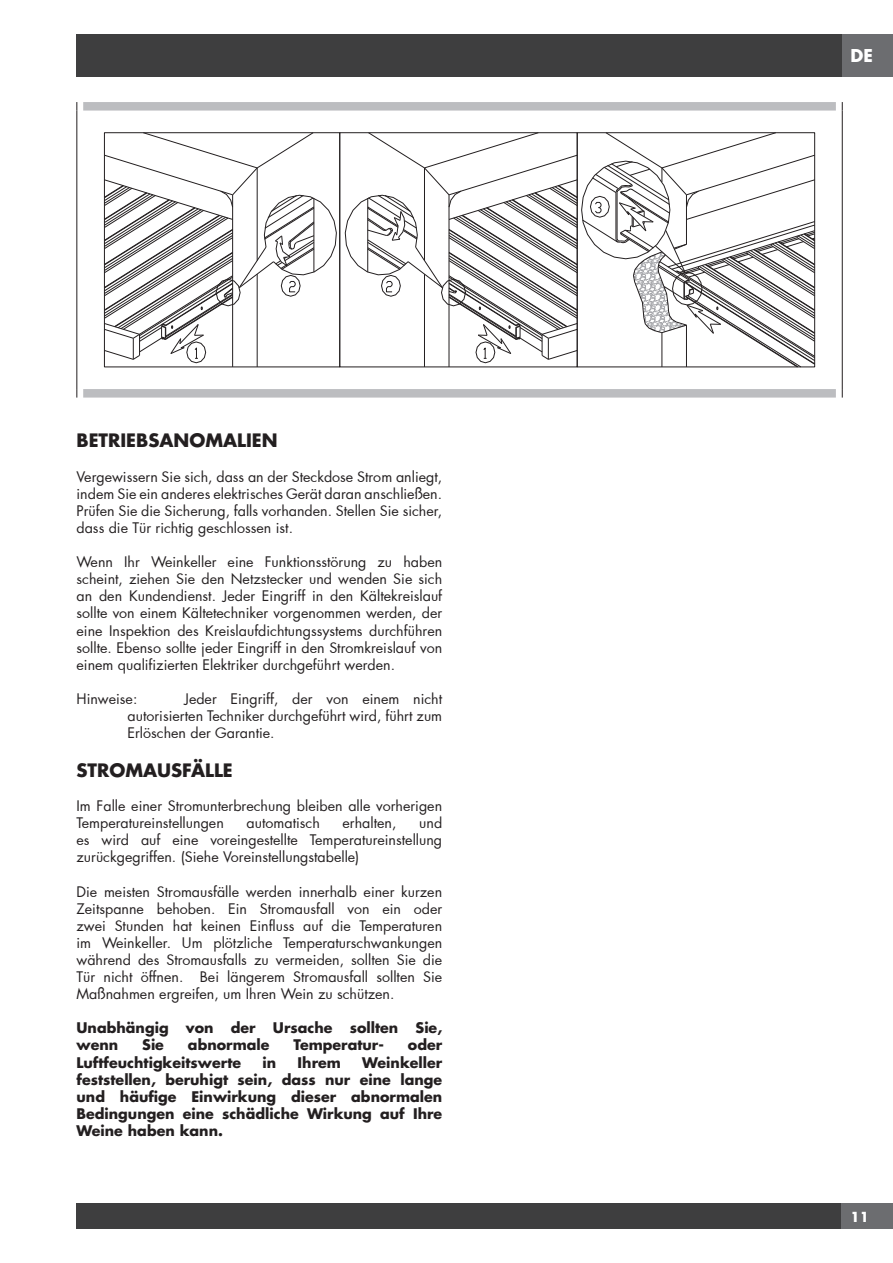
<style>
.page{position:relative;width:893px;height:1263px;background:#fff}
.page>*{position:absolute;margin:0;border:0;box-sizing:border-box;transform-origin:0 0}
.t1{font:700 18px "Futura Std";color:#231f20}
.t2{font:700 17.25px "Futura Std";color:#fff}
.t3{font:14.25px/17.1px "Futura";color:#231f20;text-align:justify}
.t4{font:700 14.25px/17.1px "Futura Std";color:#231f20}
.t5{font:700 13.5px "Futura Std";color:#fff}
</style>
<div class="page">
<div style="left:77px;top:34px;width:765px;height:43px;background:#3e3e3f"></div>
<div style="left:842px;top:34px;width:51px;height:43px;background:#6c6d70"></div>
<div style="left:77px;top:1203px;width:765px;height:26px;background:#3e3e3f"></div>
<div style="left:842px;top:1203px;width:51px;height:26px;background:#6c6d70"></div>
<svg style="left:83px;top:102px;width:753px;height:296px"></svg>
<hr style="left:77px;top:111px;width:1px;height:278px;background:#231f20">
<hr style="left:842px;top:111px;width:1px;height:278px;background:#231f20">
<hr style="left:257px;top:274px;width:1px;height:93px;background:#231f20">
<hr style="left:232px;top:195px;width:1px;height:172px;background:#231f20">
<svg style="left:104px;top:132px;width:233px;height:231px"></svg>
<svg style="left:345px;top:132px;width:470px;height:235px"></svg>
<p class="t1" style="left:77px;top:429px;width:203px">BETRIEBSANOMALIEN</p>
<p class="t3" style="left:77px;top:468px;width:367px">Vergewissern Sie sich, dass an der Steckdose Strom anliegt, indem Sie ein anderes elektrisches Gerät daran anschließen.<br>Prüfen Sie die Sicherung, falls vorhanden. Stellen Sie sicher, dass die Tür richtig geschlossen ist.</p>
<p class="t3" style="left:77px;top:553px;width:367px">Wenn Ihr Weinkeller eine Funktionsstörung zu haben scheint, ziehen Sie den Netzstecker und wenden Sie sich an den Kundendienst. Jeder Eingriff in den Kältekreislauf sollte von einem Kältetechniker vorgenommen werden, der eine Inspektion des Kreislaufdichtungssystems durchführen sollte. Ebenso sollte jeder Eingriff in den Stromkreislauf von einem qualifizierten Elektriker durchgeführt werden.</p>
<p class="t3" style="left:77px;top:690px;width:62px">Hinweise:</p>
<p class="t3" style="left:128px;top:690px;width:316px;text-indent:57px">Jeder Eingriff, der von einem nicht autorisierten Techniker durchgeführt wird, führt zum Erlöschen der Garantie.</p>
<p class="t1" style="left:77px;top:758px;width:158px">STROMAUSFÄLLE</p>
<p class="t3" style="left:77px;top:797px;width:367px">Im Falle einer Stromunterbrechung bleiben alle vorherigen<br>Temperatureinstellungen</p>
<p class="t3" style="left:77px;top:814px;width:367px;text-indent:343px">und es wird auf eine voreingestellte Temperatureinstellung zurückgegriffen. (Siehe Voreinstellungstabelle)</p>
<p class="t3" style="left:77px;top:882px;width:367px">Die meisten Stromausfälle werden innerhalb einer kurzen Zeitspanne behoben. Ein Stromausfall von ein oder zwei Stunden hat keinen Einfluss auf die Temperaturen im Weinkeller. Um plötzliche Temperaturschwankungen während des Stromausfalls zu vermeiden, sollten Sie die Tür nicht öffnen. Bei längerem Stromausfall sollten Sie Maßnahmen ergreifen, um Ihren Wein zu schützen.</p>
<p class="t4" style="left:77px;top:1019px;width:367px">Unabhängig von der Ursache sollten Sie, wenn</p>
<p class="t3" style="left:247px;top:814px;width:75px">automatisch</p>
<p class="t3" style="left:343px;top:814px;width:55px">erhalten,</p>
<p class="t4" style="left:142px;top:1036px;width:23px">Sie</p>
<p class="t4" style="left:188px;top:1036px;width:83px">abnormale</p>
<p class="t4" style="left:293px;top:1036px;width:92px">Temperatur-</p>
<p class="t4" style="left:408px;top:1036px;width:36px">oder</p>
<p class="t4" style="left:77px;top:1053px;width:166px">Luftfeuchtigkeitswerte</p>
<p class="t4" style="left:263px;top:1053px;width:15px">in</p>
<p class="t4" style="left:298px;top:1053px;width:45px">Ihrem</p>
<p class="t4" style="left:77px;top:1053px;width:367px;text-align:justify;text-indent:286px">Weinkeller feststellen, beruhigt sein, dass nur eine lange und häufige Einwirkung dieser abnormalen Bedingungen eine schädliche Wirkung auf Ihre Weine haben kann.</p>
<p class="t2" style="left:850px;top:44px;width:24px">DE</p>
<p class="t5" style="left:850px;top:1208px;width:20px">11</p>
</div>
